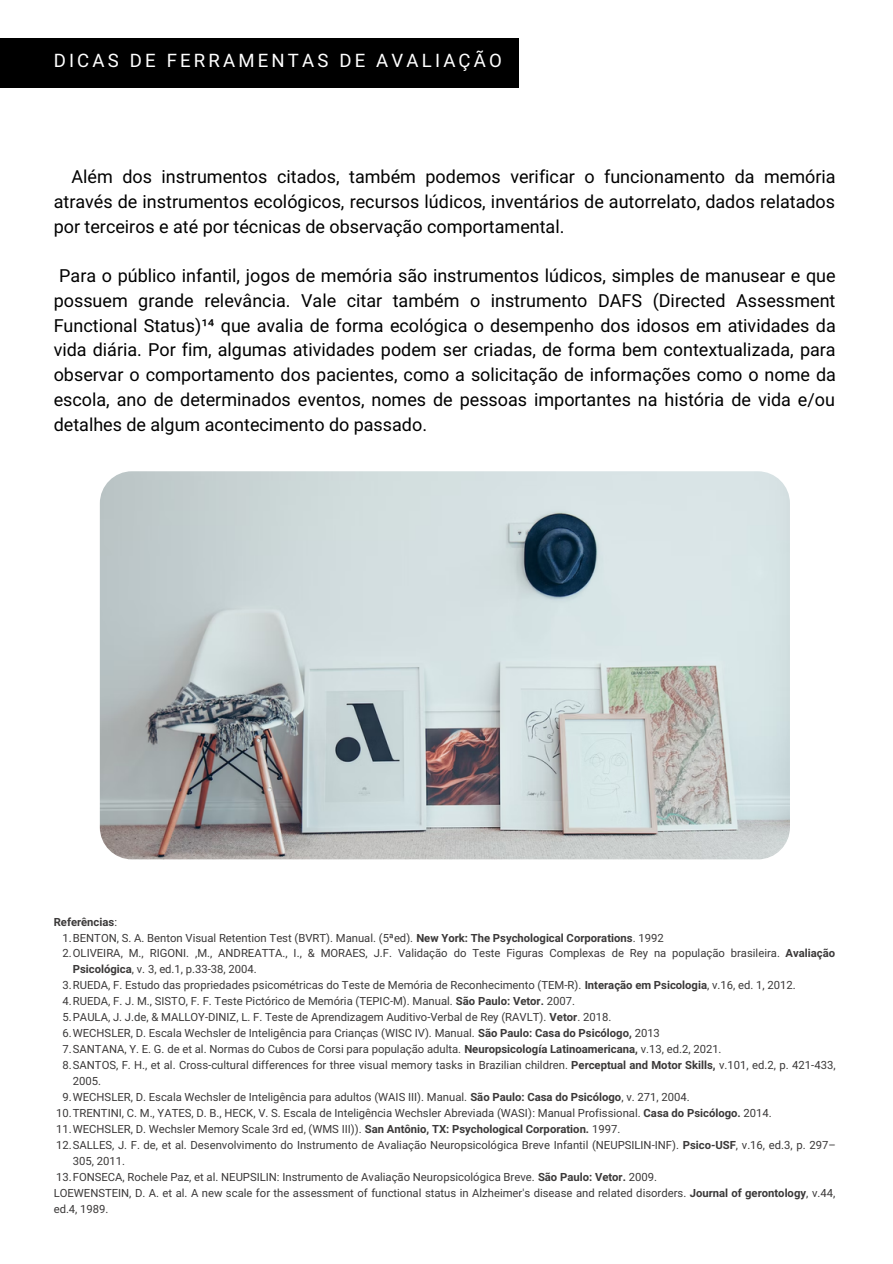
<style>
.page{position:relative;width:893px;height:1264px;background:#fff}
.page>*{position:absolute;margin:0;border:0;box-sizing:border-box;transform-origin:0 0}
.t1{font:18.6px "Araboto";letter-spacing:.17em;color:#fff}
.t2{font:18px/24.8px "Araboto";color:#000;text-align:justify}
.t3{font:11.25px/15.9px "Araboto";color:#3b3939}
.t4{font:700 11.25px "Araboto";color:#3b3939}
.s1{font-weight:400}
.s2{font-weight:700}
</style>
<div class="page">
<div style="left:0;top:38px;width:518px;height:50px;background:#000"></div>
<img style="left:100px;top:471px;width:689px;height:388px;border-radius:32px">
<h1 class="t1" style="left:54px;top:49px;width:449px">DICAS DE FERRAMENTAS DE AVALIAÇÃO</h1>
<p class="t2" style="left:54px;top:165px;width:783px;text-indent:18px">Além dos instrumentos citados, também podemos verificar o funcionamento da memória através de instrumentos ecológicos, recursos lúdicos, inventários de autorrelato, dados relatados por terceiros e até por técnicas de observação comportamental.</p>
<p class="t2" style="left:54px;top:264px;width:783px;text-indent:6px">Para o público infantil, jogos de memória são instrumentos lúdicos, simples de manusear e que possuem grande relevância. Vale citar também o instrumento DAFS (Directed Assessment Functional Status)¹⁴ que avalia de forma ecológica o desempenho dos idosos em atividades da vida diária. Por fim, algumas atividades podem ser criadas, de forma bem contextualizada, para observar o comportamento dos pacientes, como a solicitação de informações como o nome da escola, ano de determinados eventos, nomes de pessoas importantes na história de vida e/ou detalhes de algum acontecimento do passado.</p>
<p class="t4" style="left:54px;top:915px;width:65px">Referências<span class="s1">:</span></p>
<p class="t3" style="left:62px;top:930px;width:602px">1.BENTON, S. A. Benton Visual Retention Test (BVRT). Manual. (5ªed). <span class="s2">New York: The Psychological Corporations</span>. 1992</p>
<p class="t3" style="left:62px;top:946px;width:774px">2.OLIVEIRA, M., RIGONI. ,M., ANDREATTA., I., &amp; MORAES, J.F. Validação do Teste Figuras Complexas de Rey na população brasileira. <span class="s2">Avaliação</span></p>
<p class="t3" style="left:73px;top:962px;width:185px"><span class="s2">Psicológica</span>, v. 3, ed.1, p.33-38, 2004.</p>
<p class="t3" style="left:62px;top:977px;width:734px">3.RUEDA, F. Estudo das propriedades psicométricas do Teste de Memória de Reconhecimento (TEM-R). <span class="s2">Interação em Psicologia</span>, v.16, ed. 1, 2012.</p>
<p class="t3" style="left:62px;top:993px;width:514px">4.RUEDA, F. J. M., SISTO, F. F. Teste Pictórico de Memória (TEPIC-M). Manual. <span class="s2">São Paulo: Vetor.</span> 2007.</p>
<p class="t3" style="left:62px;top:1009px;width:550px">5.PAULA, J. J.de, &amp; MALLOY-DINIZ, L. F. Teste de Aprendizagem Auditivo-Verbal de Rey (RAVLT). <span class="s2">Vetor</span>. 2018.</p>
<p class="t3" style="left:62px;top:1025px;width:599px">6.WECHSLER, D. Escala Wechsler de Inteligência para Crianças (WISC IV). Manual. <span class="s2">São Paulo: Casa do Psicólogo,</span> 2013</p>
<p class="t3" style="left:62px;top:1041px;width:660px">7.SANTANA, Y. E. G. de et al. Normas do Cubos de Corsi para população adulta. <span class="s2">Neuropsicología Latinoamericana,</span> v.13, ed.2, 2021.</p>
<p class="t3" style="left:62px;top:1057px;width:774px">8.SANTOS, F. H., et al. Cross-cultural differences for three visual memory tasks in Brazilian children. <span class="s2">Perceptual and Motor Skills,</span> v.101, ed.2, p. 421-433,</p>
<p class="t3" style="left:73px;top:1073px;width:30px">2005.</p>
<p class="t3" style="left:62px;top:1089px;width:628px">9.WECHSLER, D. Escala Wechsler de Inteligência para adultos (WAIS III). Manual. <span class="s2">São Paulo: Casa do Psicólogo</span>, v. 271, 2004.</p>
<p class="t3" style="left:56px;top:1105px;width:717px">10.TRENTINI, C. M., YATES, D. B., HECK, V. S. Escala de Inteligência Wechsler Abreviada (WASI): Manual Profissional. <span class="s2">Casa do Psicólogo.</span> 2014.</p>
<p class="t3" style="left:56px;top:1121px;width:565px">11.WECHSLER, D. Wechsler Memory Scale 3rd ed, (WMS III)). <span class="s2">San Antônio, TX: Psychological Corporation.</span> 1997.</p>
<p class="t3" style="left:56px;top:1137px;width:781px">12.SALLES, J. F. de, et al. Desenvolvimento do Instrumento de Avaliação Neuropsicológica Breve Infantil (NEUPSILIN-INF). <span class="s2">Psico-USF</span>, v.16, ed.3, p. 297–</p>
<p class="t3" style="left:73px;top:1153px;width:54px">305, 2011.</p>
<p class="t3" style="left:56px;top:1169px;width:602px">13.FONSECA, Rochele Paz, et al. NEUPSILIN: Instrumento de Avaliação Neuropsicológica Breve. <span class="s2">São Paulo: Vetor.</span> 2009.</p>
<p class="t3" style="left:54px;top:1185px;width:783px">LOEWENSTEIN, D. A. et al. A new scale for the assessment of functional status in Alzheimer's disease and related disorders. <span class="s2">Journal of gerontology</span>, v.44, ed.4, 1989.</p>
</div>
